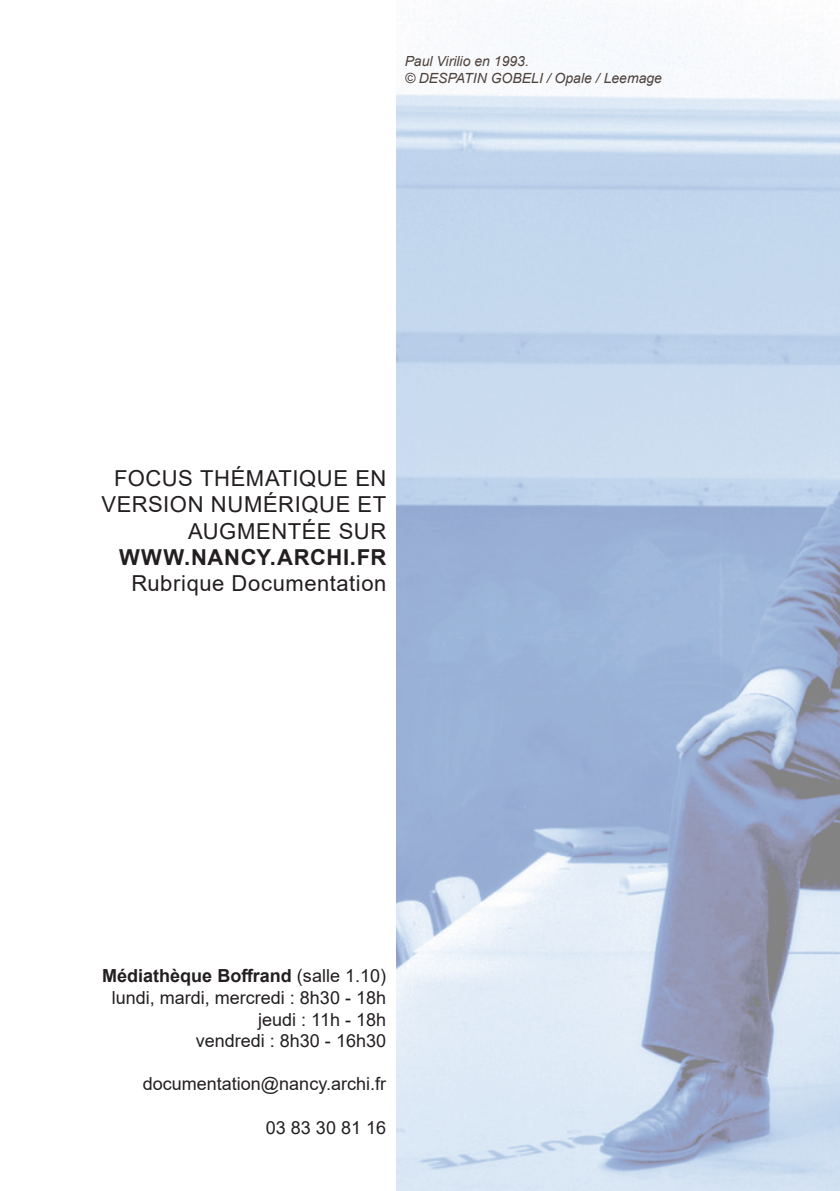
<style>
.page{position:relative;width:840px;height:1191px;background:#fff}
.page>*{position:absolute;margin:0;border:0;box-sizing:border-box;transform-origin:0 0}
.t1{font:22px/26.4px "Arial";letter-spacing:.025em;color:#231f20;text-align:right}
.t2{font:700 22px "Arial";color:#231f20}
.t3{font:18px/21.6px "Arial";color:#231f20;text-align:right}
.t4{font:italic 14px/16.8px "Arial";color:#50433d}
.s1{font-weight:700}
</style>
<div class="page">
<img style="left:396px;top:0;width:443px;height:1191px">
<p class="t4" style="left:404px;top:53px;width:259px">Paul Virilio en 1993.<br>© DESPATIN GOBELI / Opale / Leemage</p>
<p class="t1" style="left:101px;top:465px;width:286px">FOCUS THÉMATIQUE EN<br>VERSION NUMÉRIQUE ET<br>AUGMENTÉE SUR</p>
<p class="t2" style="left:119px;top:542px;width:89px">WWW.NANC</p>
<p class="t2" style="left:256px;top:542px;width:36px">Y.ARCHI</p>
<p class="t2" style="left:350px;top:542px;width:31px">.FR</p>
<p class="t1" style="left:131px;top:570px;width:256px">Rubrique Documentation</p>
<p class="t3" style="left:102px;top:965px;width:285px"><span class="s1">MÉDIATHÈQUE BOFFRAND</span> (salle 1.10) lundi, mardi, mercredi : 8h30 - 18h jeudi : 11h - 18h<br>vendredi : 8h30 - 16h30</p>
<p class="t3" style="left:143px;top:1073px;width:245px">documentation@nancy.archi.fr</p>
<p class="t3" style="left:266px;top:1116px;width:122px">03 83 30 81 16</p>
</div>
